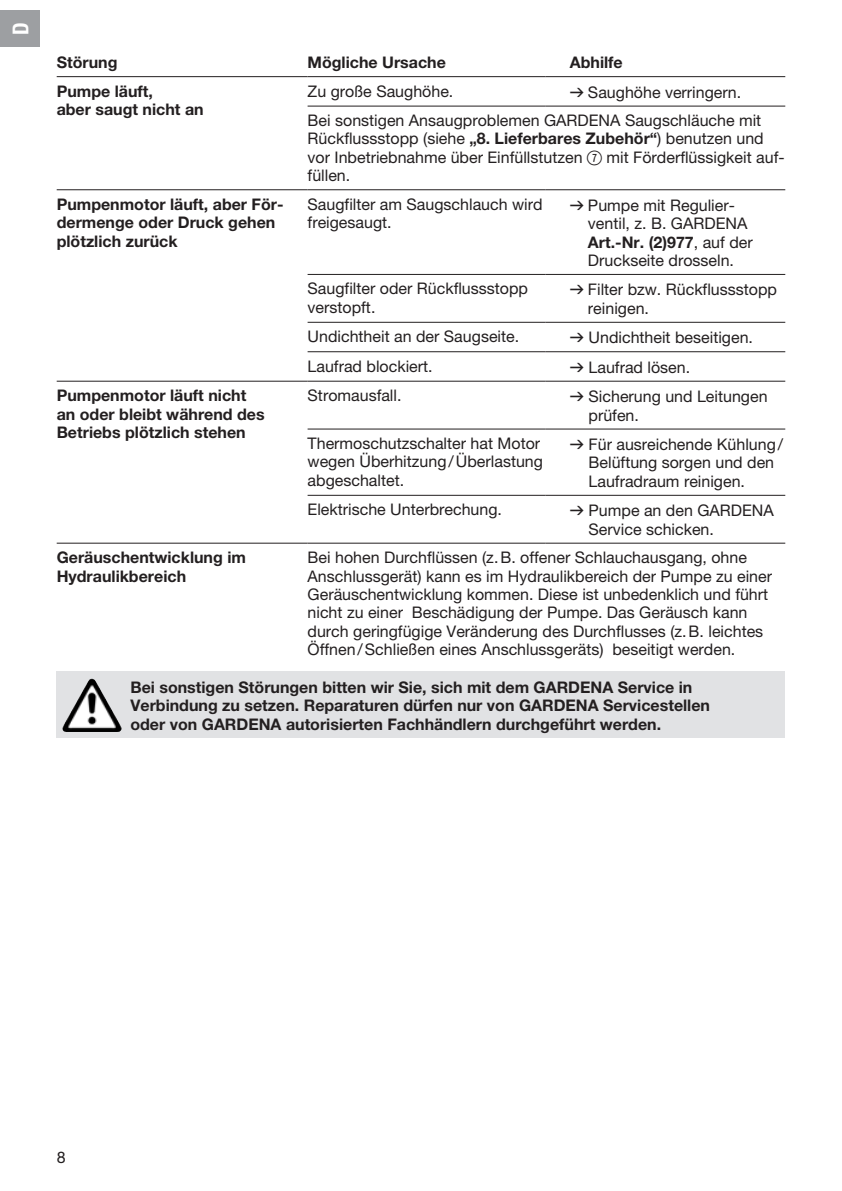
<style>
.page{position:relative;width:842px;height:1191px;background:#fff}
.page>*{position:absolute;margin:0;border:0;box-sizing:border-box;transform-origin:0 0}
.t1{font:22px "GARDENA Pro Bo Cond";color:#fff}
.t2{font:16px/18.4px "GARDENA Pro";color:#231f20}
.t3{font:700 16px/18.4px "GARDENA Pro";color:#231f20}
.s1{font-family:"Formdruck"}
.s2{font-weight:700}
.s3{font-family:"Ziffernim Kreisund Quadrat BQ";font-size:20px}
</style>
<div class="page">
<hr style="left:308px;top:106px;width:238px;height:1px;background:#231f20">
<hr style="left:546px;top:106px;width:239px;height:1px;background:#231f20">
<hr style="left:308px;top:189px;width:238px;height:1px;background:#231f20">
<hr style="left:546px;top:189px;width:239px;height:1px;background:#231f20">
<hr style="left:308px;top:274px;width:238px;height:1px;background:#231f20">
<hr style="left:546px;top:274px;width:239px;height:1px;background:#231f20">
<hr style="left:308px;top:322px;width:238px;height:1px;background:#231f20">
<hr style="left:546px;top:322px;width:239px;height:1px;background:#231f20">
<hr style="left:308px;top:351px;width:238px;height:1px;background:#231f20">
<hr style="left:546px;top:351px;width:239px;height:1px;background:#231f20">
<hr style="left:308px;top:381px;width:238px;height:1px;background:#231f20">
<hr style="left:546px;top:381px;width:239px;height:1px;background:#231f20">
<hr style="left:308px;top:428px;width:238px;height:1px;background:#231f20">
<hr style="left:546px;top:428px;width:239px;height:1px;background:#231f20">
<hr style="left:308px;top:495px;width:238px;height:1px;background:#231f20">
<hr style="left:546px;top:495px;width:239px;height:1px;background:#231f20">
<hr style="left:57px;top:381px;width:251px;height:1px;background:#231f20">
<hr style="left:57px;top:189px;width:251px;height:1px;background:#231f20">
<hr style="left:308px;top:76px;width:238px;height:1px;background:#231f20">
<hr style="left:546px;top:76px;width:239px;height:1px;background:#231f20">
<hr style="left:57px;top:543px;width:251px;height:1px;background:#231f20">
<hr style="left:308px;top:543px;width:238px;height:1px;background:#231f20">
<hr style="left:546px;top:543px;width:239px;height:1px;background:#231f20">
<hr style="left:57px;top:76px;width:251px;height:1px;background:#231f20">
<div style="left:57px;top:671px;width:728px;height:67px;background:#e1e2e4"></div>
<img style="left:64px;top:679px;width:27px;height:45px">
<div style="left:0;top:11px;width:40px;height:36px;background:#9d9fa2"></div>
<h1 class="t1" style="left:7px;top:35px;width:14px;rotate:-90deg">D</h1>
<p class="t3" style="left:57px;top:53px;width:62px">Störung</p>
<p class="t3" style="left:308px;top:53px;width:140px">Mögliche Ursache</p>
<p class="t3" style="left:570px;top:53px;width:54px">Abhilfe</p>
<p class="t3" style="left:57px;top:81px;width:148px">Pumpe läuft,<br>aber saugt nicht an</p>
<p class="t2" style="left:308px;top:81px;width:147px">Zu große Saughöhe.</p>
<p class="t2" style="left:308px;top:77px;width:455px;line-height:28.4px;text-indent:262px"><span class="s1">v</span> Saughöhe verringern.<br>Bei sonstigen Ansaugproblemen GARDENA Saugschläuche mit</p>
<p class="t2" style="left:308px;top:129px;width:478px">Rückflussstopp (siehe <span class="s2">„8. Lieferbares Zubehör“</span>) benutzen und vor Inbetriebnahme über Einfüllstutzen <span class="s3">7</span> mit Förderflüssigkeit auf&shy;füllen.</p>
<p class="t3" style="left:57px;top:194px;width:228px">Pumpenmotor läuft, aber För&shy;dermenge oder Druck gehen plötzlich zurück</p>
<p class="t2" style="left:308px;top:195px;width:236px">Saugfilter am Saugschlauch wird freigesaugt.</p>
<p class="t2" style="left:588px;top:196px;width:166px;text-indent:-18px"><span class="s1">v</span> Pumpe mit Regulier&shy;ventil, z. B. GARDENA<br><span class="s2">Art.-Nr. (2)977</span>, auf der<br>Druckseite drosseln.</p>
<p class="t2" style="left:308px;top:279px;width:222px">Saugfilter oder Rückflussstopp verstopft.</p>
<p class="t2" style="left:588px;top:280px;width:191px;text-indent:-18px"><span class="s1">v</span> Filter bzw. Rückflussstopp reinigen.</p>
<p class="t2" style="left:308px;top:327px;width:213px">Undichtheit an der Saugseite.</p>
<p class="t2" style="left:570px;top:328px;width:185px"><span class="s1">v</span> Undichtheit beseitigen.</p>
<p class="t2" style="left:308px;top:356px;width:127px">Laufrad blockiert.</p>
<p class="t2" style="left:570px;top:357px;width:122px"><span class="s1">v</span> Laufrad lösen.</p>
<p class="t3" style="left:57px;top:386px;width:209px">Pumpenmotor läuft nicht an oder bleibt während des<br>Betriebs plötzlich stehen</p>
<p class="t2" style="left:308px;top:386px;width:95px">Stromausfall.</p>
<p class="t2" style="left:589px;top:387px;width:181px;text-indent:-19px"><span class="s1">v</span> Sicherung und Leitungen prüfen.</p>
<p class="t2" style="left:308px;top:434px;width:237px">Thermoschutzschalter hat Motor wegen Überhitzung/Überlastung abgeschaltet.</p>
<p class="t2" style="left:589px;top:435px;width:196px;text-indent:-19px"><span class="s1">v</span> Für ausreichende Kühlung/<br>Belüftung sorgen und den<br>Laufradraum reinigen.</p>
<p class="t2" style="left:308px;top:500px;width:196px">Elektrische Unterbrechung.</p>
<p class="t2" style="left:589px;top:501px;width:187px;text-indent:-19px"><span class="s1">v</span> Pumpe an den GARDENA<br>Service schicken.</p>
<p class="t3" style="left:57px;top:548px;width:191px">Geräuschentwicklung im<br>Hydraulikbereich</p>
<p class="t2" style="left:308px;top:548px;width:466px">Bei hohen Durchflüssen (z.B. offener Schlauchausgang, ohne Anschlussgerät) kann es im Hydraulikbereich der Pumpe zu einer Geräuschentwicklung kommen. Diese ist unbedenklich und führt nicht zu einer Beschädigung der Pumpe. Das Geräusch kann durch geringfügige Veränderung des Durchflusses (z.B. leichtes Öffnen/Schließen eines Anschlussgeräts) beseitigt werden.</p>
<p class="t3" style="left:130px;top:677px;width:581px">Bei sonstigen Störungen bitten wir Sie, sich mit dem GARDENA Service in<br>Verbindung zu setzen. Reparaturen dürfen nur von GARDENA Servicestellen oder von GARDENA autorisierten Fachhändlern durchgeführt werden.</p>
<p class="t2" style="left:57px;top:1147px;width:10px">8</p>
</div>
